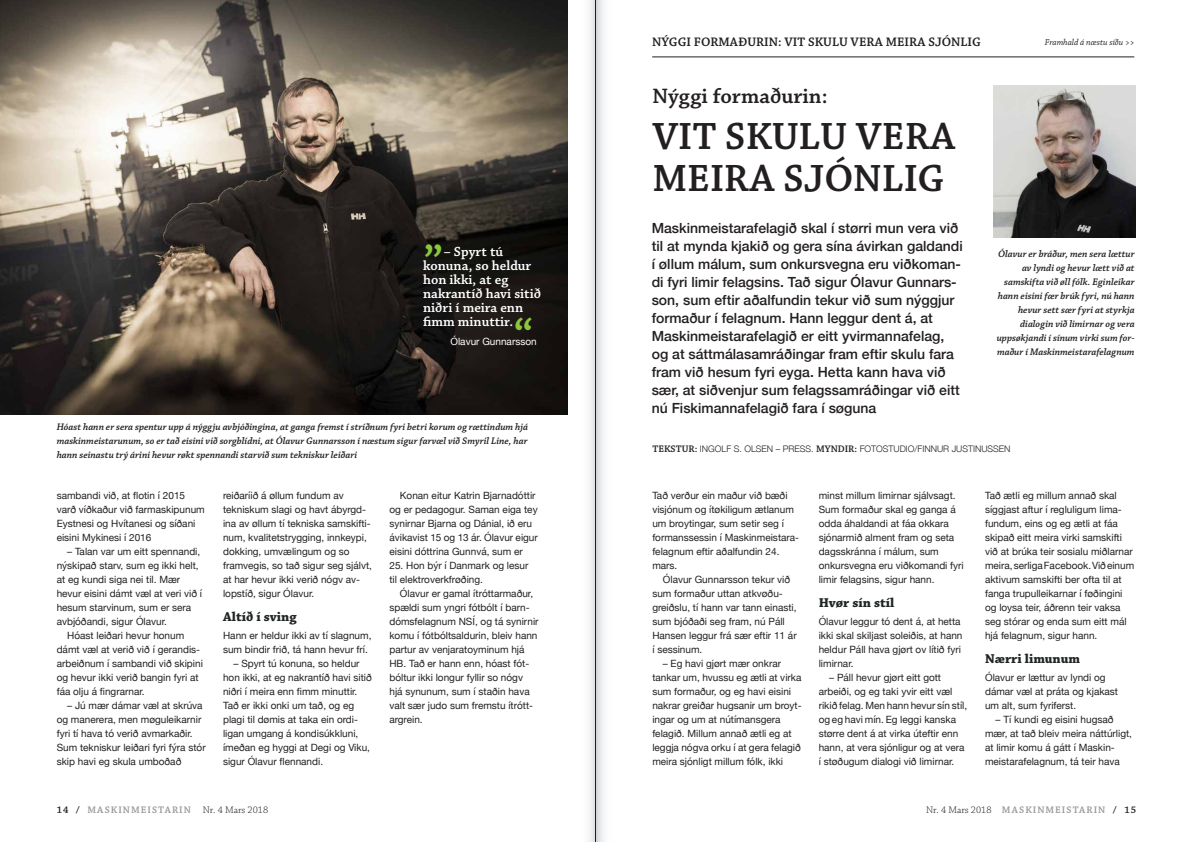
<style>
.page{position:relative;width:1191px;height:842px;background:#fff}
.page>*{position:absolute;margin:0;border:0;box-sizing:border-box;transform-origin:0 0}
.t1{font:600 48px "Chaparral Pro";color:#8bc63e}
.t2{font:600 40px/42px "Chaparral Pro";color:#231f20}
.t3{font:600 22px "Chaparral Pro";color:#231f20}
.t4{font:500 14px/18px "Helvetica Neue";color:#231f20}
.t5{font:600 14px/14px "Chaparral Pro";color:#fff}
.t6{font:700 13.5px "Chaparral Pro";color:#202622}
.t7{font:600 13px "Chaparral Pro";color:#231f20}
.t8{font:10px/14px "Helvetica Neue";color:#231f20}
.t9{font:italic 600 10px/14px "Chaparral Pro";color:#231f20;text-align:justify}
.t10{font:600 10px "Chaparral Pro";letter-spacing:.105em;color:#979898}
.t11{font:10px "Helvetica Neue";color:#fff}
.t12{font:300 9px "Helvetica Neue";color:#231f20}
.t13{font:italic 9px "Chaparral Pro";color:#231f20}
.s1{font-family:"Chaparral Pro";font-weight:600;font-size:10px}
.s2{color:#231f20}
.s3{font-weight:300;color:#231f20}
</style>
<div class="page">
<img style="left:0;top:0;width:568px;height:414px">
<img style="left:993px;top:85px;width:142px;height:152px">
<hr style="left:652px;top:57px;width:482px;height:1px;background:#231f20">
<svg style="left:589px;top:0;width:15px;height:842px"></svg>
<hr style="left:595px;top:0;width:1px;height:842px;background:#231f20">
<h3 class="t7" style="left:652px;top:35px;width:330px">NÝGGI FORMAÐURIN: VIT SKULU VERA MEIRA SJÓNLIG</h3>
<p class="t13" style="left:1044px;top:37px;width:91px">Framhald á næstu síðu &gt;&gt;</p>
<h1 class="t1" style="left:423px;top:207px;width:22px">„</h1>
<h3 class="t5" style="left:423px;top:245px;width:119px;text-indent:21px">– Spyrt tú konuna, so heldur hon ikki, at eg nakrantíð havi sitið niðri í meira enn fimm minuttir.</h3>
<p class="t11" style="left:450px;top:335px;width:88px">Ólavur Gunnarsson</p>
<h1 class="t1" style="left:513px;top:309px;width:21px">“</h1>
<p class="t9" style="left:57px;top:421px;width:473px">Hóast hann er sera spentur upp á nýggju avbjóðingina, at ganga fremst í stríðnum fyri betri korum og rættindum hjá maskinmeistarunum, so er tað eisini við sorgblídni, at Ólavur Gunnarsson í næstum sigur farvæl við Smyril Line, har hann seinastu trý árini hevur røkt spennandi starvið sum tekniskur leiðari</p>
<h3 class="t3" style="left:652px;top:84px;width:177px">Nýggi formaðurin:</h3>
<h2 class="t2" style="left:652px;top:117px;width:304px">VIT SKULU VERA<br>MEIRA SJÓNLIG</h2>
<p class="t4" style="left:651px;top:218px;width:312px">Maskinmeistarafelagið skal í størri mun vera við til at mynda kjakið og gera sína ávirkan galdandi í øllum málum, sum onkursvegna eru viðkoman&shy;di fyri limir felagsins. Tað sigur Ólavur Gunnars&shy;son, sum eftir aðalfundin tekur við sum nýggjur formaður í felagnum. Hann leggur dent á, at Maskinmeistarafelagið er eitt yvirmannafelag, og at sáttmálasamráðingar fram eftir skulu fara fram við hesum fyri eyga. Hetta kann hava við sær, at siðvenjur sum felagssamráðingar við eitt nú Fiskimannafelagið fara í søguna</p>
<p class="t12" style="left:652px;top:442px;width:360px"><span class="s1">TEKSTUR:</span> INGOLF S. OLSEN – PRESS. <span class="s1">MYNDIR:</span> FOTOSTUDIO/FINNUR JUSTINUSSEN</p>
<p class="t9" style="left:996px;top:247px;width:139px;text-align:right">Ólavur er bráður, men sera lættur av lyndi og hevur lætt við at samskifta við øll fólk. Eginleikar hann eisini fær brúk fyri, nú hann hevur sett sær fyri at styrkja dialogin við limirnar og vera uppsøkjandi í sínum virki sum for&shy;maður í Maskinmeistarafelagnum</p>
<p class="t8" style="left:57px;top:489px;width:149px">sambandi við, at flotin í 2015 varð víðkaður við farmaskipunum<br>Eystnesi og Hvítanesi og síðani eisini Mykinesi í 2016</p>
<p class="t8" style="left:67px;top:545px;width:135px">– Talan var um eitt spennandi,</p>
<p class="t8" style="left:57px;top:559px;width:143px">nýskipað starv, sum eg ikki helt,</p>
<p class="t8" style="left:57px;top:573px;width:125px">at eg kundi siga nei til. Mær</p>
<p class="t8" style="left:57px;top:587px;width:147px">hevur eisini dámt væl at veri við í</p>
<p class="t8" style="left:57px;top:601px;width:136px">hesum starvinum, sum er sera</p>
<p class="t8" style="left:57px;top:615px;width:112px">avbjóðandi, sigur Ólavur.</p>
<p class="t8" style="left:67px;top:629px;width:119px">Hóast leiðari hevur honum</p>
<p class="t8" style="left:57px;top:643px;width:145px">dámt væl at verið við í gerandis-</p>
<p class="t8" style="left:57px;top:657px;width:148px">arbeiðnum í sambandi við skipini</p>
<p class="t8" style="left:57px;top:671px;width:143px">og hevur ikki verið bangin fyri at</p>
<p class="t8" style="left:57px;top:685px;width:89px">fáa olju á fingrarnar.</p>
<p class="t8" style="left:57px;top:699px;width:150px;text-indent:10px">– Jú mær dámar væl at skrúva og manerera, men møguleikarnir fyri tí hava tó verið avmarkaðir.<br>Sum tekniskur leiðari fyri fýra stór skip havi eg skula umboðað</p>
<p class="t8" style="left:223px;top:489px;width:150px">reiðaríið á øllum fundum av tekniskum slagi og havt ábyrgd&shy;ina av øllum tí tekniska samskifti&shy;num, kvalitetstrygging, innkeypi, dokking, umvælingum og so framvegis, so tað sigur seg sjálvt, at har hevur ikki verið nógv av&shy;lopstíð, sigur Ólavur.</p>
<h3 class="t6" style="left:223px;top:609px;width:75px">Altíð í sving</h3>
<p class="t8" style="left:223px;top:629px;width:150px">Hann er heldur ikki av tí slagnum, sum bindir frið, tá hann hevur frí.</p>
<p class="t8" style="left:223px;top:657px;width:150px;text-indent:10px">– Spyrt tú konuna, so heldur hon ikki, at eg nakrantíð havi sitið niðri í meira enn fimm minuttir.<br>Tað er ikki onki um tað, og eg plagi til dømis at taka ein ordi&shy;ligan umgang á kondisúkkluni, ímeðan eg hyggi at Degi og Viku, sigur Ólavur flennandi.</p>
<p class="t8" style="left:389px;top:489px;width:150px;text-indent:10px">Konan eitur Katrin Bjarnadóttir og er pedagogur. Saman eiga tey synirnar Bjarna og Dánial, ið eru ávikavist 15 og 13 ár. Ólavur eigur eisini dóttrina Gunnvá, sum er</p>
<p class="t8" style="left:389px;top:559px;width:140px">25. Hon býr í Danmark og lesur til elektroverkfrøðing.</p>
<p class="t8" style="left:389px;top:587px;width:151px;text-indent:10px">Ólavur er gamal ítróttarmaður, spældi sum yngri fótbólt í barn&shy;dómsfelagnum NSÍ, og tá synirnir komu í fótbóltsaldurin, bleiv hann partur av venjaratoyminum hjá<br>HB. Tað er hann enn, hóast fót&shy;bóltur ikki longur fyllir so nógv hjá synunum, sum í staðin hava valt sær judo sum fremstu ítrótt&shy;argrein.</p>
<p class="t8" style="left:652px;top:489px;width:148px">Tað verður ein maður við bæði visjónum og ítøkiligum ætlanum um broytingar, sum setir seg í formanssessin í Maskinmeistara&shy;felagnum eftir aðalfundin 24. mars.</p>
<p class="t8" style="left:652px;top:573px;width:146px;text-indent:10px">Ólavur Gunnarsson tekur við sum formaður uttan atkvøðu&shy;greiðslu, tí hann var tann einasti, sum bjóðaði seg fram, nú Páll<br>Hansen leggur frá sær eftir 11 ár í sessinum.</p>
<p class="t8" style="left:652px;top:657px;width:151px;text-indent:10px">– Eg havi gjørt mær onkrar tankar um, hvussu eg ætli at virka sum formaður, og eg havi eisini nakrar greiðar hugsanir um broyt&shy;ingar og um at nútímansgera felagið. Millum annað ætli eg at leggja nógva orku í at gera felagið meira sjónligt millum fólk, ikki</p>
<p class="t8" style="left:818px;top:489px;width:147px">minst millum limirnar sjálvsagt.<br>Sum formaður skal eg ganga á odda áhaldandi at fáa okkara sjónarmið alment fram og seta dagsskránna í málum, sum onkursvegna eru viðkomandi fyri limir felagsins, sigur hann.</p>
<h3 class="t6" style="left:818px;top:595px;width:77px">Hvør sín stíl</h3>
<p class="t8" style="left:818px;top:615px;width:145px">Ólavur leggur tó dent á, at hetta ikki skal skiljast soleiðis, at hann heldur Páll hava gjørt ov lítið fyri limirnar.</p>
<p class="t8" style="left:818px;top:671px;width:150px;text-indent:10px">– Páll hevur gjørt eitt gott arbeiði, og eg taki yvir eitt væl rikið felag. Men hann hevur sín stíl, og eg havi mín. Eg leggi kanska større dent á at virka úteftir enn hann, at vera sjónligur og at vera í støðugum dialogi við limirnar.</p>
<p class="t8" style="left:985px;top:489px;width:151px">Tað ætli eg millum annað skal síggjast aftur í regluligum lima&shy;fundum, eins og eg ætli at fáa skipað eitt meira virki samskifti við at brúka teir sosialu miðlarnar meira, serliga Facebook. Við einum aktivum samskifti ber ofta til at fanga trupulleikarnar í føðingini og loysa teir, áðrenn teir vaksa seg stórar og enda sum eitt mál hjá felagnum, sigur hann.</p>
<h3 class="t6" style="left:985px;top:651px;width:97px">Nærri limunum</h3>
<p class="t8" style="left:985px;top:671px;width:134px">Ólavur er lættur av lyndi og dámar væl at práta og kjakast um alt, sum fyriferst.</p>
<p class="t8" style="left:985px;top:713px;width:148px;text-indent:10px">– Tí kundi eg eisini hugsað mær, at tað bleiv meira náttúrligt, at limir komu á gátt í Maskin&shy;meistarafelagnum, tá teir hava</p>
<p class="t10" style="left:57px;top:804px;width:213px"><span class="s2">14 /</span> MASKINMEISTARIN <span class="s3">Nr. 4 Mars 2018</span></p>
<p class="t10" style="left:926px;top:804px;width:211px"><span class="s3">Nr. 4 Mars 2018</span> MASKINMEISTARIN <span class="s2">/ 15</span></p>
</div>
